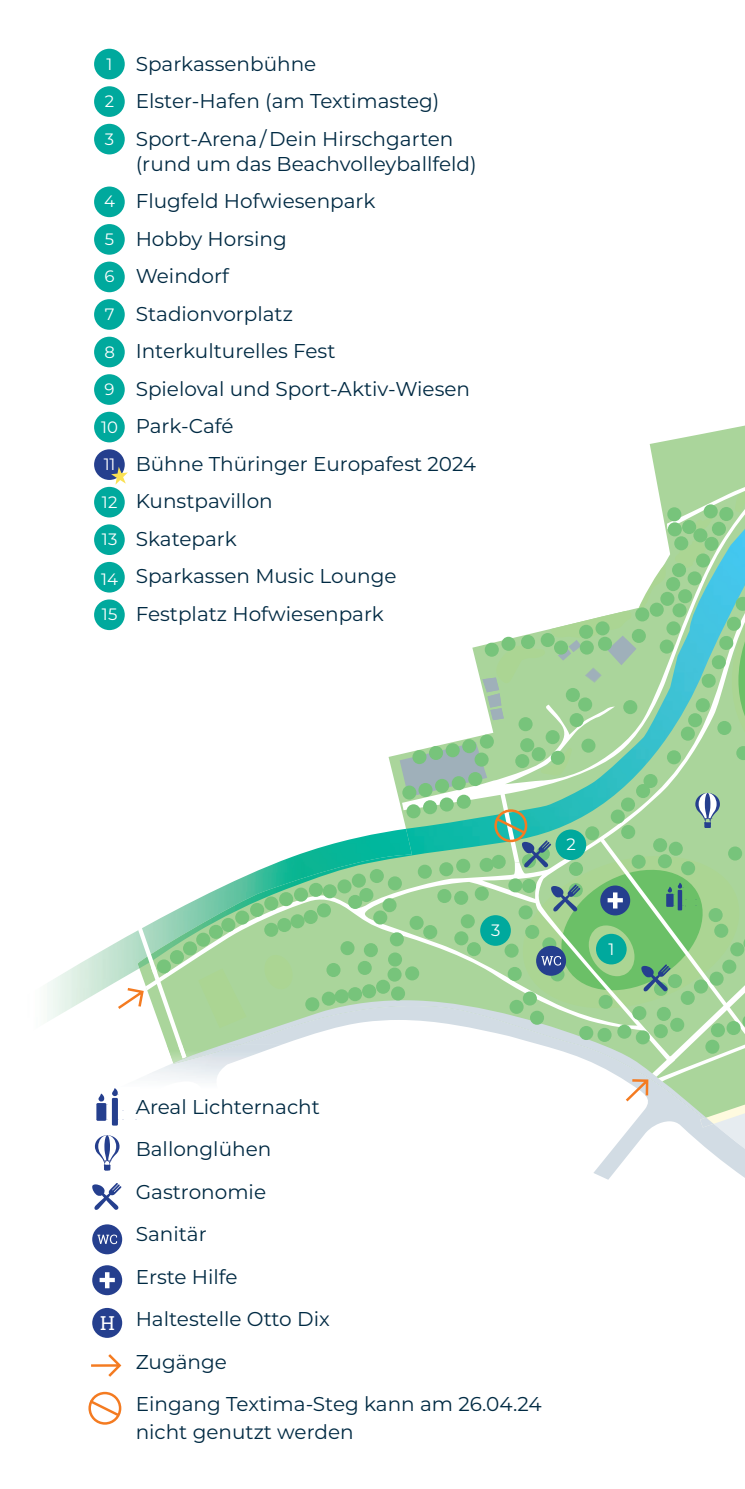
<style>
.page{position:relative;width:745px;height:1489px;background:#fff}
.page>*{position:absolute;margin:0;border:0;box-sizing:border-box;transform-origin:0 0}
.t1{font:20px/37.5px "Montserrat";color:#002a43}
.t2{font:19.25px "Roboto Slab";color:#fff}
.t3{font:16.5px "Montserrat";color:#fff}
</style>
<div class="page">
<img style="left:47px;top:941px;width:71px;height:81px">
<img style="left:279px;top:754px;width:120px;height:108px">
<svg style="left:246px;top:1030px;width:81px;height:14px"></svg>
<svg style="left:155px;top:862px;width:244px;height:168px;fill:#aad59b"></svg>
<svg style="left:649px;top:425px;width:95px;height:67px;fill:#aad59b"></svg>
<div style="left:373px;top:910px;width:14px;height:14px;background:#77c47b;border-radius:50%"></div>
<div style="left:382px;top:898px;width:14px;height:14px;background:#77c47b;border-radius:50%"></div>
<div style="left:389px;top:932px;width:14px;height:14px;background:#77c47b;border-radius:50%"></div>
<div style="left:388px;top:952px;width:14px;height:14px;background:#77c47b;border-radius:50%"></div>
<div style="left:348px;top:894px;width:14px;height:14px;background:#77c47b;border-radius:50%"></div>
<div style="left:359px;top:887px;width:14px;height:15px;background:#77c47b;border-radius:50%"></div>
<div style="left:387px;top:876px;width:14px;height:14px;background:#77c47b;border-radius:50%"></div>
<div style="left:387px;top:967px;width:14px;height:14px;background:#77c47b;border-radius:50%"></div>
<div style="left:369px;top:869px;width:14px;height:14px;background:#77c47b;border-radius:50%"></div>
<div style="left:305px;top:997px;width:14px;height:14px;background:#77c47b;border-radius:50%"></div>
<div style="left:321px;top:991px;width:14px;height:14px;background:#77c47b;border-radius:50%"></div>
<div style="left:326px;top:962px;width:14px;height:15px;background:#77c47b;border-radius:50%"></div>
<div style="left:340px;top:941px;width:14px;height:14px;background:#77c47b;border-radius:50%"></div>
<div style="left:264px;top:922px;width:14px;height:14px;background:#77c47b;border-radius:50%"></div>
<div style="left:277px;top:918px;width:14px;height:14px;background:#77c47b;border-radius:50%"></div>
<div style="left:290px;top:914px;width:14px;height:14px;background:#77c47b;border-radius:50%"></div>
<div style="left:303px;top:909px;width:14px;height:15px;background:#77c47b;border-radius:50%"></div>
<div style="left:334px;top:989px;width:14px;height:14px;background:#77c47b;border-radius:50%"></div>
<div style="left:348px;top:987px;width:14px;height:14px;background:#77c47b;border-radius:50%"></div>
<div style="left:362px;top:984px;width:14px;height:14px;background:#77c47b;border-radius:50%"></div>
<div style="left:376px;top:979px;width:14px;height:14px;background:#77c47b;border-radius:50%"></div>
<div style="left:250px;top:902px;width:14px;height:14px;background:#77c47b;border-radius:50%"></div>
<div style="left:264px;top:896px;width:14px;height:14px;background:#77c47b;border-radius:50%"></div>
<div style="left:279px;top:892px;width:14px;height:14px;background:#77c47b;border-radius:50%"></div>
<div style="left:294px;top:887px;width:14px;height:14px;background:#77c47b;border-radius:50%"></div>
<div style="left:317px;top:903px;width:14px;height:14px;background:#77c47b;border-radius:50%"></div>
<div style="left:391px;top:986px;width:14px;height:14px;background:#77c47b;border-radius:50%"></div>
<div style="left:363px;top:943px;width:14px;height:14px;background:#77c47b;border-radius:50%"></div>
<div style="left:357px;top:960px;width:14px;height:14px;background:#77c47b;border-radius:50%"></div>
<div style="left:309px;top:882px;width:14px;height:14px;background:#77c47b;border-radius:50%"></div>
<div style="left:322px;top:884px;width:14px;height:14px;background:#77c47b;border-radius:50%"></div>
<div style="left:337px;top:879px;width:14px;height:14px;background:#77c47b;border-radius:50%"></div>
<div style="left:351px;top:873px;width:14px;height:14px;background:#77c47b;border-radius:50%"></div>
<svg style="left:221px;top:917px;width:14px;height:14px"></svg>
<div style="left:235px;top:910px;width:14px;height:14px;background:#77c47b;border-radius:50%"></div>
<img style="left:94px;top:1044px;width:189px;height:105px">
<img style="left:173px;top:1062px;width:69px;height:1px">
<div style="left:94px;top:599px;width:31px;height:31px;background:#00a99d;border-radius:50%"></div>
<div style="left:94px;top:562px;width:31px;height:30px;background:#00a99d;border-radius:50%"></div>
<div style="left:94px;top:524px;width:31px;height:31px;background:#00a99d;border-radius:50%"></div>
<div style="left:94px;top:487px;width:31px;height:30px;background:#00a99d;border-radius:50%"></div>
<div style="left:94px;top:412px;width:31px;height:30px;background:#00a99d;border-radius:50%"></div>
<div style="left:94px;top:374px;width:31px;height:31px;background:#00a99d;border-radius:50%"></div>
<div style="left:94px;top:337px;width:31px;height:30px;background:#00a99d;border-radius:50%"></div>
<div style="left:94px;top:299px;width:31px;height:31px;background:#00a99d;border-radius:50%"></div>
<div style="left:94px;top:261px;width:31px;height:31px;background:#00a99d;border-radius:50%"></div>
<div style="left:94px;top:224px;width:31px;height:31px;background:#00a99d;border-radius:50%"></div>
<div style="left:94px;top:186px;width:31px;height:31px;background:#00a99d;border-radius:50%"></div>
<div style="left:94px;top:124px;width:31px;height:30px;background:#00a99d;border-radius:50%"></div>
<div style="left:94px;top:86px;width:31px;height:31px;background:#00a99d;border-radius:50%"></div>
<div style="left:94px;top:49px;width:31px;height:30px;background:#00a99d;border-radius:50%"></div>
<svg style="left:118px;top:921px;width:128px;height:141px"></svg>
<svg style="left:91px;top:1354px;width:30px;height:22px"></svg>
<div style="left:92px;top:1307px;width:30px;height:30px;background:#253f8e;border-radius:50%"></div>
<div style="left:92px;top:1265px;width:30px;height:30px;background:#253f8e;border-radius:50%"></div>
<svg style="left:99px;top:1272px;width:16px;height:16px"></svg>
<div style="left:92px;top:1224px;width:30px;height:30px;background:#253f8e;border-radius:50%"></div>
<svg style="left:97px;top:1234px;width:20px;height:9px"></svg>
<svg style="left:92px;top:1183px;width:29px;height:27px"></svg>
<svg style="left:95px;top:1135px;width:24px;height:35px"></svg>
<svg style="left:96px;top:1093px;width:10px;height:27px"></svg>
<svg style="left:112px;top:1088px;width:6px;height:37px"></svg>
<svg style="left:399px;top:492px;width:345px;height:688px"></svg>
<svg style="left:88px;top:1391px;width:33px;height:33px"></svg>
<div style="left:94px;top:449px;width:31px;height:31px;background:#253f8e;border-radius:50%"></div>
<svg style="left:111px;top:466px;width:17px;height:18px"></svg>
<p class="t3" style="left:107px;top:52px;width:7px">1</p>
<p class="t3" style="left:105px;top:90px;width:11px">2</p>
<p class="t3" style="left:105px;top:127px;width:11px">3</p>
<p class="t3" style="left:104px;top:190px;width:12px">4</p>
<p class="t3" style="left:105px;top:228px;width:11px">5</p>
<p class="t3" style="left:104px;top:265px;width:12px">6</p>
<p class="t3" style="left:105px;top:303px;width:11px">7</p>
<p class="t3" style="left:104px;top:340px;width:12px">8</p>
<p class="t3" style="left:104px;top:378px;width:12px">9</p>
<p class="t3" style="left:101px;top:415px;width:19px">10</p>
<p class="t3" style="left:104px;top:453px;width:13px">11</p>
<p class="t3" style="left:102px;top:490px;width:17px">12</p>
<p class="t3" style="left:102px;top:528px;width:17px">13</p>
<p class="t3" style="left:101px;top:568px;width:19px">14</p>
<p class="t3" style="left:102px;top:603px;width:17px">15</p>
<p class="t1" style="left:136px;top:44px;width:319px">Sparkassenbühne<br>Elster-Hafen (am Textimasteg)<br>Sport-Arena / Dein Hirschgarten</p>
<p class="t1" style="left:136px;top:144px;width:342px">(rund um das Beachvolleyballfeld)<br>Flugfeld Hofwiesenpark<br>Hobby Horsing<br>Weindorf<br>Stadionvorplatz<br>Interkulturelles Fest<br>Spieloval und Sport-Aktiv-Wiesen<br>Park-Café<br>Bühne Thüringer Europafest 2024<br>Kunstpavillon<br>Skatepark<br>Sparkassen Music Lounge<br>Festplatz Hofwiesenpark</p>
<p class="t3" style="left:490px;top:918px;width:11px">3</p>
<p class="t3" style="left:566px;top:833px;width:11px">2</p>
<p class="t3" style="left:608px;top:937px;width:7px">1</p>
<p class="t2" style="left:100px;top:1309px;width:16px">H</p>
<p class="t1" style="left:136px;top:1084px;width:407px;line-height:42.5px">Areal Lichternacht<br>Ballonglühen<br>Gastronomie<br>Sanitär<br>Erste Hilfe<br>Haltestelle Otto Dix<br>Zugänge<br>Eingang Textima-Steg kann am 26.04.24</p>
<p class="t1" style="left:136px;top:1411px;width:219px">nicht genutzt werden</p>
</div>
